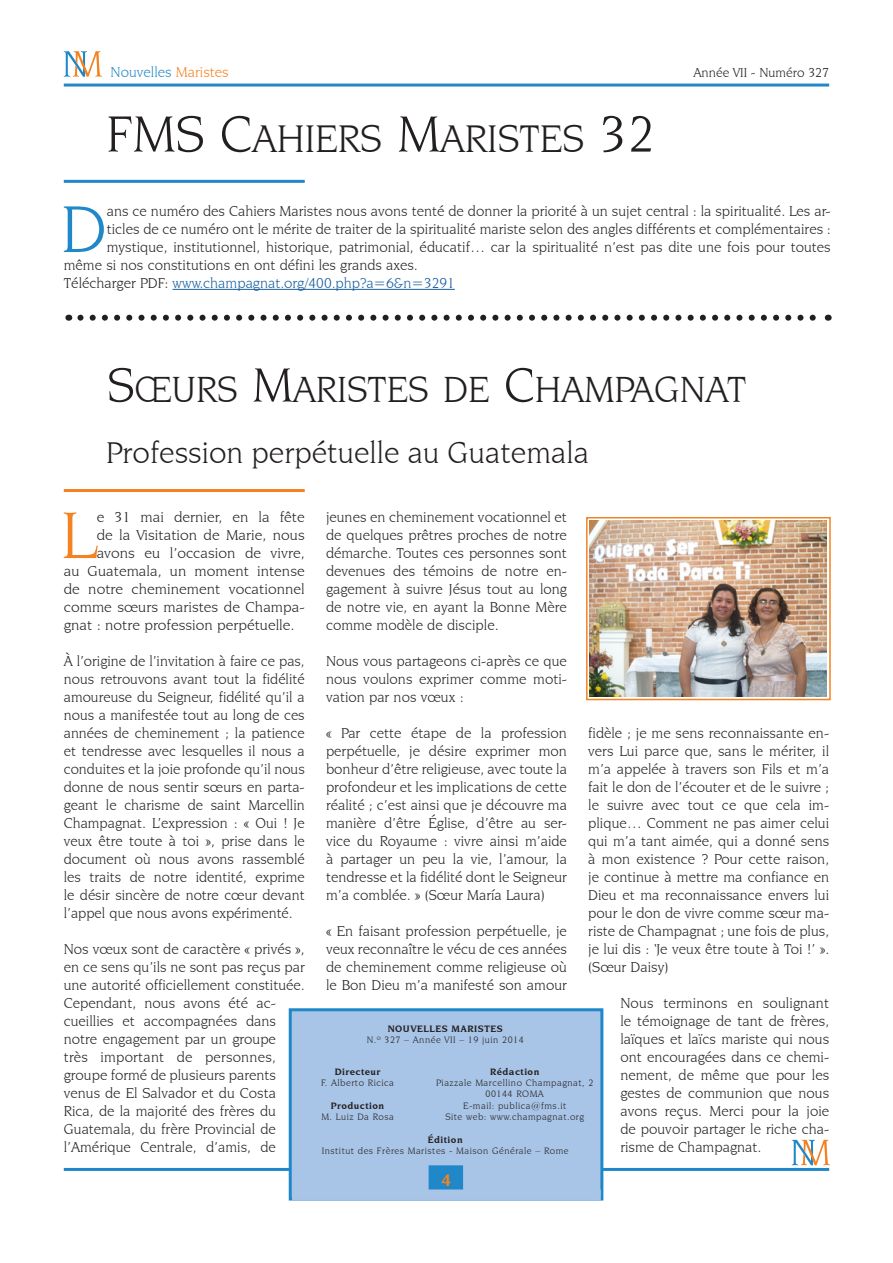
<style>
.page{position:relative;width:893px;height:1263px;background:#fff}
.page>*{position:absolute;margin:0;border:0;box-sizing:border-box;transform-origin:0 0}
.paragrafo4ComMaiuscu{font:70.2px "Novarese IT Cby BT";color:#f58220;scale:1.04 1}
.paragrafoSemDopo{font:70.2px "Novarese IT Cby BT";color:#2088c9}
.Titolo{font:40.5px "Novarese IT Cby BT";color:#231f20}
.Titolo-2{font:38.25px "Novarese IT Cby BT";color:#231f20}
.Sottotitolo{font:31.5px "Novarese IT Cby BT";color:#231f20}
.Normale{font:700 18px "Novarese IT Cby BT";color:#f58220}
.paragrafo4{font:15px/18px "Novarese IT Cby BT";color:#231f20;text-align:justify}
.paragrafoSemDopo-2{font:15px "Novarese IT Cby BT";color:#231f20}
.paragrafo4ComMaiuscu-2{font:15px "Novarese IT Cby BT";color:#231f20;scale:1.04 1}
.paragrafoSemDopo-3{font:15px "Novarese IT Cby BT";color:#175d9e}
.Normale-2{font:15px "Novarese IT Cby BT";color:#2088c9}
.Normale-3{font:13.5px "Novarese IT Cby BT";color:#231f20}
.Normale-4{font:9.75px "Novarese IT Cby BT";letter-spacing:.05em;color:#231f20}
.Normale-5{font:700 9.75px "Novarese IT Cby BT";letter-spacing:.05em;color:#231f20}
.s1{color:#f58220}
.s2{font-size:54px}
.s3{color:#231f20}
.s4{font-size:51px}
</style>
<div class="page">
<hr style="left:64px;top:84px;width:765px;height:3px;background:#2088c9">
<svg style="left:64px;top:51px;width:38px;height:26px"></svg>
<svg style="left:792px;top:1140px;width:38px;height:25px"></svg>
<hr style="left:64px;top:180px;width:241px;height:3px;background:#2088c9">
<hr style="left:64px;top:1168px;width:765px;height:3px;background:#2088c9">
<div style="left:289px;top:1008px;width:314px;height:192px;background:#a8c4e6;border:3px solid #2088c9"></div>
<div style="left:429px;top:1165px;width:34px;height:25px;background:#2088c9;border:3px solid #2088c9"></div>
<div style="left:292px;top:1190px;width:309px;height:10px;background:#a8c4e6"></div>
<hr style="left:64px;top:489px;width:241px;height:3px;background:#f58220">
<svg style="left:80px;top:315px;width:736px;height:6px"></svg>
<hr style="left:173px;top:289px;width:282px;height:1px;background:#175d9e">
<img style="left:590px;top:521px;width:236px;height:176px">
<div style="left:586px;top:517px;width:245px;height:183px;border:2px solid #f58220"></div>
<p class="Normale-2" style="left:111px;top:63px;width:120px">Nouvelles <span class="s1">Maristes</span></p>
<p class="Normale-3" style="left:693px;top:64px;width:137px">Année VII - Numéro 327</p>
<p class="Titolo" style="left:106px;top:114px;width:550px"><span class="s2">FMS C</span>AHIERS <span class="s2">M</span>ARISTES <span class="s2">32</span></p>
<p class="paragrafoSemDopo" style="left:61px;top:187px;width:47px">D</p>
<p class="paragrafoSemDopo-2" style="left:107px;top:202px;width:725px">ans ce numéro des Cahiers Maristes nous avons tenté de donner la priorité à un sujet central : la spiritualité. Les ar-</p>
<p class="paragrafoSemDopo-2" style="left:107px;top:220px;width:725px">ticles de ce numéro ont le mérite de traiter de la spiritualité mariste selon des angles différents et complémentaires :</p>
<p class="paragrafoSemDopo-2" style="left:107px;top:238px;width:725px">mystique, institutionnel, historique, patrimonial, éducatif… car la spiritualité n’est pas dite une fois pour toutes</p>
<p class="paragrafoSemDopo-2" style="left:64px;top:256px;width:355px">même si nos constitutions en ont défini les grands axes.</p>
<p class="paragrafoSemDopo-3" style="left:64px;top:274px;width:392px"><span class="s3">Télécharger PDF:</span> www.champagnat.org/400.php?a=6&amp;n=3291</p>
<p class="Titolo-2" style="left:107px;top:366px;width:641px"><span class="s4">S</span>ŒURS <span class="s4">M</span>ARISTES DE <span class="s4">C</span>HAMPAGNAT</p>
<p class="Sottotitolo" style="left:106px;top:434px;width:484px">Profession perpétuelle au Guatemala</p>
<p class="paragrafo4ComMaiuscu" style="left:61px;top:493px;width:36px">L</p>
<p class="paragrafo4ComMaiuscu-2" style="left:97px;top:508px;width:202px">e 31 mai dernier, en la fête</p>
<p class="paragrafo4ComMaiuscu-2" style="left:97px;top:526px;width:202px">de la Visitation de Marie, nous</p>
<p class="paragrafo4ComMaiuscu-2" style="left:97px;top:544px;width:202px">avons eu l’occasion de vivre,</p>
<p class="paragrafo4ComMaiuscu-2" style="left:64px;top:562px;width:233px">au Guatemala, un moment intense</p>
<p class="paragrafo4ComMaiuscu-2" style="left:64px;top:580px;width:233px">de notre cheminement vocationnel</p>
<p class="paragrafo4ComMaiuscu-2" style="left:64px;top:598px;width:233px">comme sœurs maristes de Champa-</p>
<p class="paragrafo4ComMaiuscu-2" style="left:64px;top:616px;width:223px">gnat : notre profession perpétuelle.</p>
<p class="paragrafo4" style="left:64px;top:652px;width:242px">À l’origine de l’invitation à faire ce pas, nous retrouvons avant tout la fidélité amoureuse du Seigneur, fidélité qu’il a nous a manifestée tout au long de ces années de cheminement ; la patience et tendresse avec lesquelles il nous a conduites et la joie profonde qu’il nous donne de nous sentir sœurs en parta&shy;geant le charisme de saint Marcellin Champagnat. L’expression : « Oui ! Je veux être toute à toi », prise dans le document où nous avons rassemblé les traits de notre identité, exprime le désir sincère de notre cœur devant l’appel que nous avons expérimenté.</p>
<p class="paragrafo4" style="left:64px;top:940px;width:242px;text-align:left">Nos vœux sont de caractère « privés », en ce sens qu’ils ne sont pas reçus par une autorité officiellement constituée.<br>Cependant, nous avons été ac&shy;cueillies et accompagnées dans notre engagement par un groupe<br>très important de personnes, groupe formé de plusieurs parents venus de El Salvador et du Costa Rica, de la majorité des frères du Guatemala, du frère Provincial de l’Amérique Centrale, d’amis, de</p>
<p class="paragrafo4" style="left:326px;top:508px;width:242px">jeunes en cheminement vocationnel et de quelques prêtres proches de notre démarche. Toutes ces personnes sont devenues des témoins de notre en&shy;gagement à suivre Jésus tout au long de notre vie, en ayant la Bonne Mère comme modèle de disciple.</p>
<p class="paragrafo4" style="left:326px;top:652px;width:242px">Nous vous partageons ci-après ce que nous voulons exprimer comme moti&shy;vation par nos vœux :</p>
<p class="paragrafo4" style="left:326px;top:724px;width:242px">« Par cette étape de la profession perpétuelle, je désire exprimer mon bonheur d’être religieuse, avec toute la profondeur et les implications de cette réalité ; c’est ainsi que je découvre ma manière d’être Église, d’être au ser&shy;vice du Royaume : vivre ainsi m’aide à partager un peu la vie, l’amour, la tendresse et la fidélité dont le Seigneur m’a comblée. » (Sœur María Laura)</p>
<p class="paragrafo4" style="left:326px;top:922px;width:242px">« En faisant profession perpétuelle, je veux reconnaître le vécu de ces années de cheminement comme religieuse où le Bon Dieu m’a manifesté son amour</p>
<p class="paragrafo4" style="left:588px;top:724px;width:242px">fidèle ; je me sens reconnaissante en&shy;vers Lui parce que, sans le mériter, il m’a appelée à travers son Fils et m’a fait le don de l’écouter et de le suivre ; le suivre avec tout ce que cela im&shy;plique… Comment ne pas aimer celui qui m’a tant aimée, qui a donné sens à mon existence ? Pour cette raison, je continue à mettre ma confiance en Dieu et ma reconnaissance envers lui pour le don de vivre comme sœur ma&shy;riste de Champagnat ; une fois de plus, je lui dis : ‘Je veux être toute à Toi !’ ». (Sœur Daisy)</p>
<p class="paragrafo4" style="left:620px;top:994px;width:210px">Nous terminons en soulignant le témoignage de tant de frères, laïques et laïcs mariste qui nous ont encouragées dans ce chemi&shy;nement, de même que pour les gestes de communion que nous avons reçus. Merci pour la joie de pouvoir partager le riche cha&shy;risme de Champagnat.</p>
<p class="Normale-5" style="left:388px;top:1023px;width:116px">NOUVELLES MARISTES</p>
<p class="Normale-4" style="left:367px;top:1034px;width:158px">N.º 327 – Année VII – 19 juin 2014</p>
<p class="Normale-5" style="left:335px;top:1066px;width:47px">Directeur</p>
<p class="Normale-4" style="left:321px;top:1077px;width:74px">F. Alberto Ricica</p>
<p class="Normale-5" style="left:331px;top:1099px;width:55px">Production</p>
<p class="Normale-4" style="left:321px;top:1111px;width:74px">M. Luiz Da Rosa</p>
<p class="Normale-5" style="left:490px;top:1066px;width:51px">Rédaction</p>
<p class="Normale-4" style="left:436px;top:1077px;width:159px">Piazzale Marcellino Champagnat, 2</p>
<p class="Normale-4" style="left:486px;top:1088px;width:60px">00144 ROMA</p>
<p class="Normale-4" style="left:463px;top:1100px;width:105px">E-mail: publica@fms.it</p>
<p class="Normale-4" style="left:445px;top:1111px;width:140px">Site web: www.champagnat.org</p>
<p class="Normale-5" style="left:428px;top:1133px;width:36px">Édition</p>
<p class="Normale-4" style="left:322px;top:1145px;width:248px">Institut des Frères Maristes - Maison Générale – Rome</p>
<p class="Normale" style="left:441px;top:1169px;width:12px">4</p>
</div>
